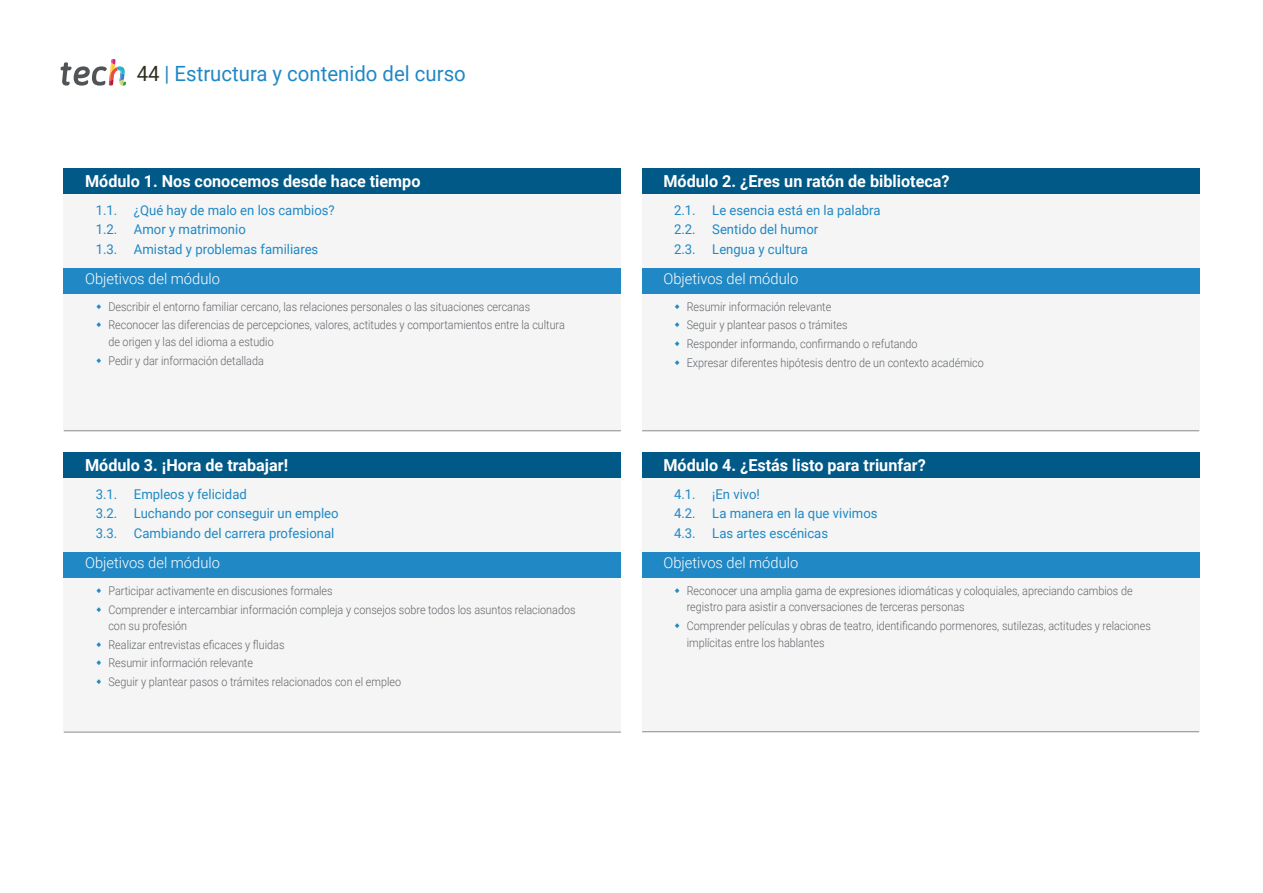
<style>
.page{position:relative;width:1263px;height:893px;background:#fff}
.page>*{position:absolute;margin:0;border:0;box-sizing:border-box;transform-origin:0 0}
.t1{font:21px "Roboto";color:#2088c5}
.t2{font:700 16.5px "Roboto";color:#fff}
.t3{font:300 15px "Roboto";color:#fff}
.t4{font:13.5px/19.5px "Roboto";color:#2088c5}
.t5{font:300 12px/18.6px "Roboto";color:#61646a;scale:.9 1}
.s1{color:#312e20}
</style>
<div class="page">
<svg style="left:61px;top:59px;width:65px;height:27px"></svg>
<div style="left:64px;top:168px;width:557px;height:26px;background:#015987"></div>
<div style="left:64px;top:453px;width:557px;height:25px;background:#015987"></div>
<div style="left:642px;top:168px;width:557px;height:26px;background:#015987"></div>
<div style="left:642px;top:453px;width:557px;height:25px;background:#015987"></div>
<div style="left:64px;top:194px;width:557px;height:237px;background:#f4f5f4"></div>
<div style="left:64px;top:478px;width:557px;height:254px;background:#f4f5f4"></div>
<div style="left:642px;top:194px;width:557px;height:237px;background:#f4f5f4"></div>
<div style="left:642px;top:478px;width:557px;height:254px;background:#f4f5f4"></div>
<div style="left:64px;top:268px;width:557px;height:25px;background:#2088c5"></div>
<div style="left:64px;top:552px;width:557px;height:26px;background:#2088c5"></div>
<div style="left:642px;top:268px;width:557px;height:25px;background:#2088c5"></div>
<div style="left:642px;top:552px;width:557px;height:26px;background:#2088c5"></div>
<hr style="left:64px;top:430px;width:557px;height:1px;background:#878a8e">
<hr style="left:64px;top:732px;width:557px;height:1px;background:#878a8e">
<hr style="left:642px;top:430px;width:557px;height:1px;background:#878a8e">
<hr style="left:642px;top:731px;width:557px;height:1px;background:#878a8e">
<h1 class="t1" style="left:137px;top:59px;width:331px"><span class="s1">44</span> | Estructura y contenido del curso</h1>
<h2 class="t2" style="left:85px;top:170px;width:337px">Módulo 1. Nos conocemos desde hace tiempo</h2>
<h2 class="t2" style="left:663px;top:170px;width:288px">Módulo 2. ¿Eres un ratón de biblioteca?</h2>
<p class="t4" style="left:96px;top:200px;width:241px">1.1. ¿Qué hay de malo en los cambios?<br>1.2. Amor y matrimonio<br>1.3. Amistad y problemas familiares</p>
<p class="t4" style="left:674px;top:200px;width:208px">2.1. Le esencia está en la palabra<br>2.2. Sentido del humor<br>2.3. Lengua y cultura</p>
<p class="t3" style="left:85px;top:268px;width:136px">Objetivos del módulo</p>
<p class="t3" style="left:663px;top:268px;width:136px">Objetivos del módulo</p>
<p class="t5" style="left:108px;top:297px;width:509px">Describir el entorno familiar cercano, las relaciones personales o las situaciones cercanas<br>Reconocer las diferencias de percepciones, valores, actitudes y comportamientos entre la cultura</p>
<p class="t5" style="left:108px;top:332px;width:185px">de origen y las del idioma a estudio<br>Pedir y dar información detallada</p>
<p class="t5" style="left:687px;top:297px;width:332px">Resumir información relevante<br>Seguir y plantear pasos o trámites<br>Responder informando, confirmando o refutando<br>Expresar diferentes hipótesis dentro de un contexto académico</p>
<h2 class="t2" style="left:85px;top:454px;width:205px">Módulo 3. ¡Hora de trabajar!</h2>
<h2 class="t2" style="left:663px;top:454px;width:264px">Módulo 4. ¿Estás listo para triunfar?</h2>
<p class="t4" style="left:96px;top:484px;width:244px">3.1. Empleos y felicidad<br>3.2. Luchando por conseguir un empleo<br>3.3. Cambiando del carrera profesional</p>
<p class="t4" style="left:674px;top:484px;width:205px">4.1. ¡En vivo!<br>4.2. La manera en la que vivimos<br>4.3. Las artes escénicas</p>
<p class="t3" style="left:85px;top:552px;width:136px">Objetivos del módulo</p>
<p class="t3" style="left:663px;top:552px;width:136px">Objetivos del módulo</p>
<p class="t5" style="left:108px;top:581px;width:520px">Participar activamente en discusiones formales<br>Comprender e intercambiar información compleja y consejos sobre todos los asuntos relacionados</p>
<p class="t5" style="left:108px;top:616px;width:327px">con su profesión<br>Realizar entrevistas eficaces y fluidas<br>Resumir información relevante<br>Seguir y plantear pasos o trámites relacionados con el empleo</p>
<p class="t5" style="left:687px;top:582px;width:497px;line-height:16.5px">Reconocer una amplia gama de expresiones idiomáticas y coloquiales, apreciando cambios de registro para asistir a conversaciones de terceras personas</p>
<p class="t5" style="left:687px;top:617px;width:517px;line-height:16.5px">Comprender películas y obras de teatro, identificando pormenores, sutilezas, actitudes y relaciones implícitas entre los hablantes</p>
</div>
